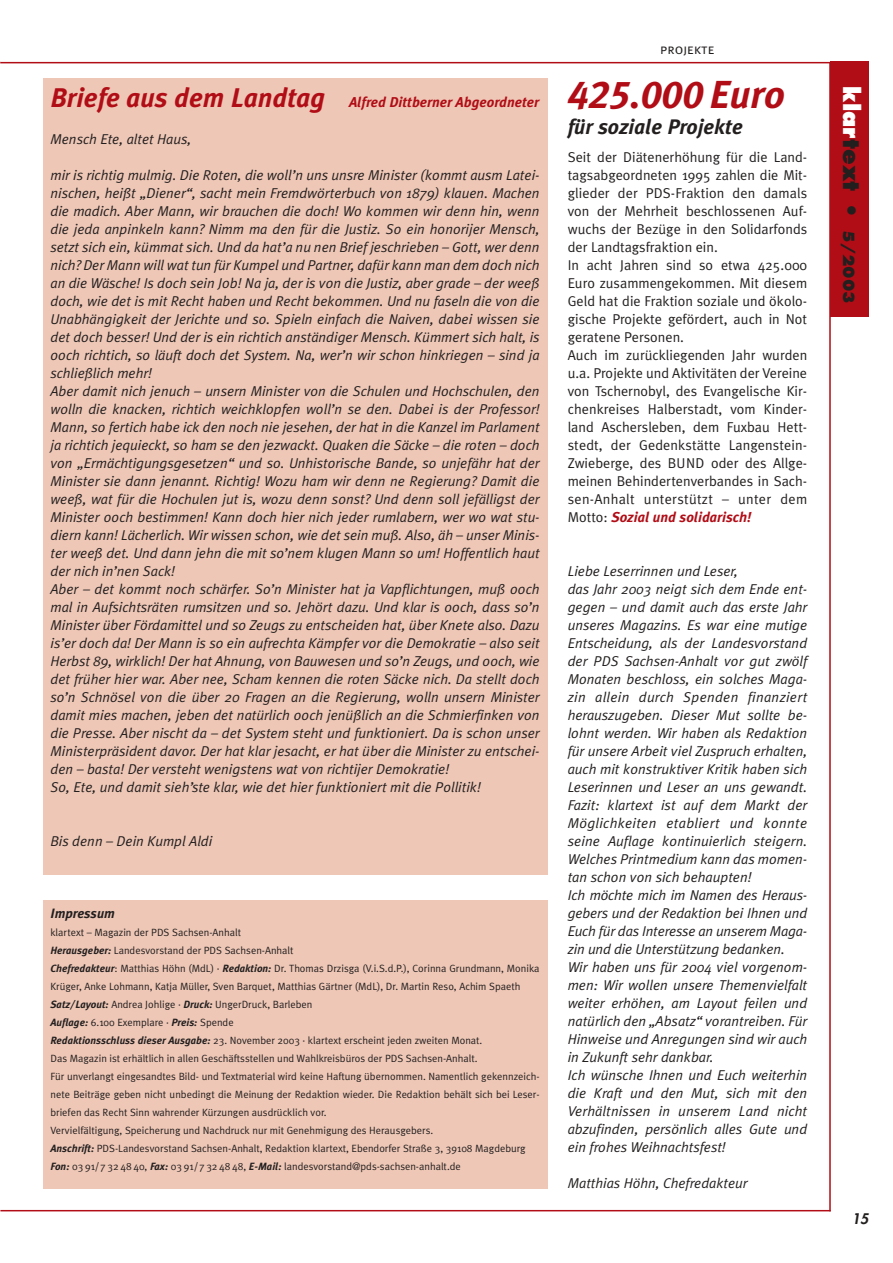
<style>
.page{position:relative;width:893px;height:1263px;background:#fff}
.page>*{position:absolute;margin:0;border:0;box-sizing:border-box;transform-origin:0 0}
.t1{font:italic 39px "Meta Plus Bold Caps";color:#b10d16}
.t2{font:italic 700 21px "Meta Plus";color:#231f1f}
.t3{font:800 15px "Futura";color:#231f1f}
.t4{font:italic 14.25px/18px "Meta Plus Normal";color:#231f1f}
.t5{font:14.25px/18px "Meta Plus Normal";color:#231f1f}
.t6{font:italic 700 14.25px "Meta Plus";color:#b10d16}
.t7{font:14.25px "Meta Plus Normal Caps";color:#231f1f}
.t8{font:italic 800 14.25px "Futura";color:#231f1f}
.t9{font:italic 700 13.5px "Meta Plus";color:#231f1f}
.t10{font:10.5px/18px "Meta Plus Normal";color:#231f1f}
.s1{font-size:27px}
.s2{font-family:"Meta Plus";font-weight:700}
.s3{font-family:"Meta Plus Normal";font-weight:400;font-style:normal;color:#231f1f}
.s4{font-family:"Meta Plus";font-weight:700;font-style:italic}
.s5{font-size:22.5px;color:#fff}
.s6{font-size:22.5px}
</style>
<div class="page">
<div style="left:830px;top:62px;width:38px;height:255px;background:#b10d16"></div>
<hr style="left:0;top:62px;width:868px;height:1px;background:#b10d16">
<hr style="left:0;top:1210px;width:830px;height:1px;background:#b10d16">
<hr style="left:829px;top:63px;width:1px;height:1148px;background:#b10d16">
<div style="left:43px;top:77px;width:504px;height:51px;background:#eec7b6"></div>
<div style="left:43px;top:900px;width:504px;height:288px;background:#eec7b6"></div>
<div style="left:43px;top:79px;width:504px;height:796px;background:#eec7b6"></div>
<p class="t7" style="left:660px;top:41px;width:56px">projekte</p>
<p class="t6" style="left:50px;top:96px;width:490px"><span class="s1">Briefe aus dem Landtag</span> Alfred Dittberner Abgeordneter</p>
<h1 class="t1" style="left:567px;top:72px;width:218px">425.000 <span class="s2">Euro</span></h1>
<h2 class="t2" style="left:567px;top:118px;width:176px">für soziale Projekte</h2>
<p class="t5" style="left:567px;top:149px;width:241px">Seit der Diätenerhöhung für die Land&shy;tagsabgeordneten 1995 zahlen die Mit&shy;glieder der PDS-Fraktion den damals von der Mehrheit beschlossenen Auf&shy;wuchs der Bezüge in den Solidarfonds der Landtagsfraktion ein.<br>In acht Jahren sind so etwa 425.000<br>Euro zusammengekommen. Mit diesem Geld hat die Fraktion soziale und ökolo&shy;gische Projekte gefördert, auch in Not geratene Personen.<br>Auch im zurückliegenden Jahr wurden u.a. Projekte und Aktivitäten der Vereine von Tschernobyl, des Evangelische Kir&shy;chenkreises Halberstadt, vom Kinder&shy;land Aschersleben, dem Fuxbau Hett&shy;stedt, der Gedenkstätte Langenstein-Zwieberge, des BUND oder des Allge&shy;meinen Behindertenverbandes in Sach&shy;sen-Anhalt unterstützt – unter dem</p>
<p class="t6" style="left:567px;top:511px;width:185px"><span class="s3">Motto:</span> Sozial und solidarisch!</p>
<p class="t4" style="left:50px;top:131px;width:142px">Mensch Ete, altet Haus,</p>
<p class="t4" style="left:50px;top:167px;width:490px">mir is richtig mulmig. Die Roten, die woll’n uns unsre Minister (kommt ausm Latei&shy;nischen, heißt „Diener“, sacht mein Fremdwörterbuch von 1879) klauen. Machen die madich. Aber Mann, wir brauchen die doch! Wo kommen wir denn hin, wenn die jeda anpinkeln kann? Nimm ma den für die Justiz. So ein honorijer Mensch, setzt sich ein, kümmat sich. Und da hat’a nu nen Brief jeschrieben – Gott, wer denn nich? Der Mann will wat tun für Kumpel und Partner, dafür kann man dem doch nich an die Wäsche! Is doch sein Job! Na ja, der is von die Justiz, aber grade – der weeß doch, wie det is mit Recht haben und Recht bekommen. Und nu faseln die von die Unabhängigkeit der Jerichte und so. Spieln einfach die Naiven, dabei wissen sie det doch besser! Und der is ein richtich anständiger Mensch. Kümmert sich halt, is ooch richtich, so läuft doch det System. Na, wer’n wir schon hinkriegen – sind ja schließlich mehr!<br>Aber damit nich jenuch – unsern Minister von die Schulen und Hochschulen, den wolln die knacken, richtich weichklopfen woll’n se den. Dabei is der Professor!<br>Mann, so fertich habe ick den noch nie jesehen, der hat in die Kanzel im Parlament ja richtich jequieckt, so ham se den jezwackt. Quaken die Säcke – die roten – doch von „Ermächtigungsgesetzen“ und so. Unhistorische Bande, so unjefähr hat der Minister sie dann jenannt. Richtig! Wozu ham wir denn ne Regierung? Damit die weeß, wat für die Hochulen jut is, wozu denn sonst? Und denn soll jefälligst der Minister ooch bestimmen! Kann doch hier nich jeder rumlabern, wer wo wat stu&shy;diern kann! Lächerlich. Wir wissen schon, wie det sein muß. Also, äh – unser Minis&shy;ter weeß det. Und dann jehn die mit so’nem klugen Mann so um! Hoffentlich haut der nich in’nen Sack!<br>Aber – det kommt noch schärfer. So’n Minister hat ja Vapflichtungen, muß ooch mal in Aufsichtsräten rumsitzen und so. Jehört dazu. Und klar is ooch, dass so’n Minister über Fördamittel und so Zeugs zu entscheiden hat, über Knete also. Dazu is’er doch da! Der Mann is so ein aufrechta Kämpfer vor die Demokratie – also seit Herbst 89, wirklich! Der hat Ahnung, von Bauwesen und so’n Zeugs, und ooch, wie det früher hier war. Aber nee, Scham kennen die roten Säcke nich. Da stellt doch so’n Schnösel von die über 20 Fragen an die Regierung, wolln unsern Minister damit mies machen, jeben det natürlich ooch jenüßlich an die Schmierfinken von die Presse. Aber nischt da – det System steht und funktioniert. Da is schon unser Ministerpräsident davor. Der hat klar jesacht, er hat über die Minister zu entschei&shy;den – basta! Der versteht wenigstens wat von richtijer Demokratie!<br>So, Ete, und damit sieh’ste klar, wie det hier funktioniert mit die Pollitik!</p>
<p class="t4" style="left:567px;top:563px;width:241px">Liebe Leserrinnen und Leser,<br>das Jahr 2003 neigt sich dem Ende ent&shy;gegen – und damit auch das erste Jahr unseres Magazins. Es war eine mutige Entscheidung, als der Landesvorstand der PDS Sachsen-Anhalt vor gut zwölf Monaten beschloss, ein solches Maga&shy;zin allein durch Spenden finanziert herauszugeben. Dieser Mut sollte be&shy;lohnt werden. Wir haben als Redaktion für unsere Arbeit viel Zuspruch erhalten, auch mit konstruktiver Kritik haben sich Leserinnen und Leser an uns gewandt.<br>Fazit: klartext ist auf dem Markt der Möglichkeiten etabliert und konnte seine Auflage kontinuierlich steigern.<br>Welches Printmedium kann das momen&shy;tan schon von sich behaupten!<br>Ich möchte mich im Namen des Heraus&shy;gebers und der Redaktion bei Ihnen und Euch für das Interesse an unserem Maga&shy;zin und die Unterstützung bedanken.<br>Wir haben uns für 2004 viel vorgenom&shy;men: Wir wollen unsere Themenvielfalt weiter erhöhen, am Layout feilen und natürlich den „Absatz“ vorantreiben. Für Hinweise und Anregungen sind wir auch in Zukunft sehr dankbar.<br>Ich wünsche Ihnen und Euch weiterhin die Kraft und den Mut, sich mit den Verhältnissen in unserem Land nicht abzufinden, persönlich alles Gute und ein frohes Weihnachtsfest!</p>
<p class="t4" style="left:567px;top:1175px;width:181px">Matthias Höhn, Chefredakteur</p>
<p class="t4" style="left:50px;top:833px;width:163px">Bis denn – Dein Kumpl Aldi</p>
<p class="t9" style="left:50px;top:908px;width:66px">Impressum</p>
<p class="t10" style="left:50px;top:924px;width:490px">klartext – Magazin der PDS Sachsen-Anhalt<br><span class="s4">Herausgeber:</span> Landesvorstand der PDS Sachsen-Anhalt<br><span class="s4">Chefredakteur</span>: Matthias Höhn (MdL) · <span class="s4">Redaktion:</span> Dr. Thomas Drzisga (V.i.S.d.P.), Corinna Grundmann, Monika Krüger, Anke Lohmann, Katja Müller, Sven Barquet, Matthias Gärtner (MdL), Dr. Martin Reso, Achim Spaeth <span class="s4">Satz/Layout:</span> Andrea Johlige · <span class="s4">Druck:</span> UngerDruck, Barleben<br><span class="s4">Auflage:</span> 6.100 Exemplare · <span class="s4">Preis:</span> Spende<br><span class="s4">Redaktionsschluss dieser Ausgabe:</span> 23. November 2003 · klartext erscheint jeden zweiten Monat.<br>Das Magazin ist erhältlich in allen Geschäftsstellen und Wahlkreisbüros der PDS Sachsen-Anhalt.<br>Für unverlangt eingesandtes Bild- und Textmaterial wird keine Haftung übernommen. Namentlich gekennzeich&shy;nete Beiträge geben nicht unbedingt die Meinung der Redaktion wieder. Die Redaktion behält sich bei Leser&shy;briefen das Recht Sinn wahrender Kürzungen ausdrücklich vor.<br>Vervielfältigung, Speicherung und Nachdruck nur mit Genehmigung des Herausgebers.<br><span class="s4">Anschrift:</span> PDS-Landesvorstand Sachsen-Anhalt, Redaktion klartext, Ebendorfer Straße 3, 39108 Magdeburg <span class="s4">Fon:</span> 03 91/7 32 48 40, <span class="s4">Fax:</span> 03 91/7 32 48 48, <span class="s4">E-Mail:</span> landesvorstand@pds-sachsen-anhalt.de</p>
<p class="t3" style="left:855px;top:86px;width:219px;rotate:90deg"><span class="s5">klar</span><span class="s6">text •</span> 5/2003</p>
<p class="t8" style="left:851px;top:1212px;width:18px">15</p>
</div>
